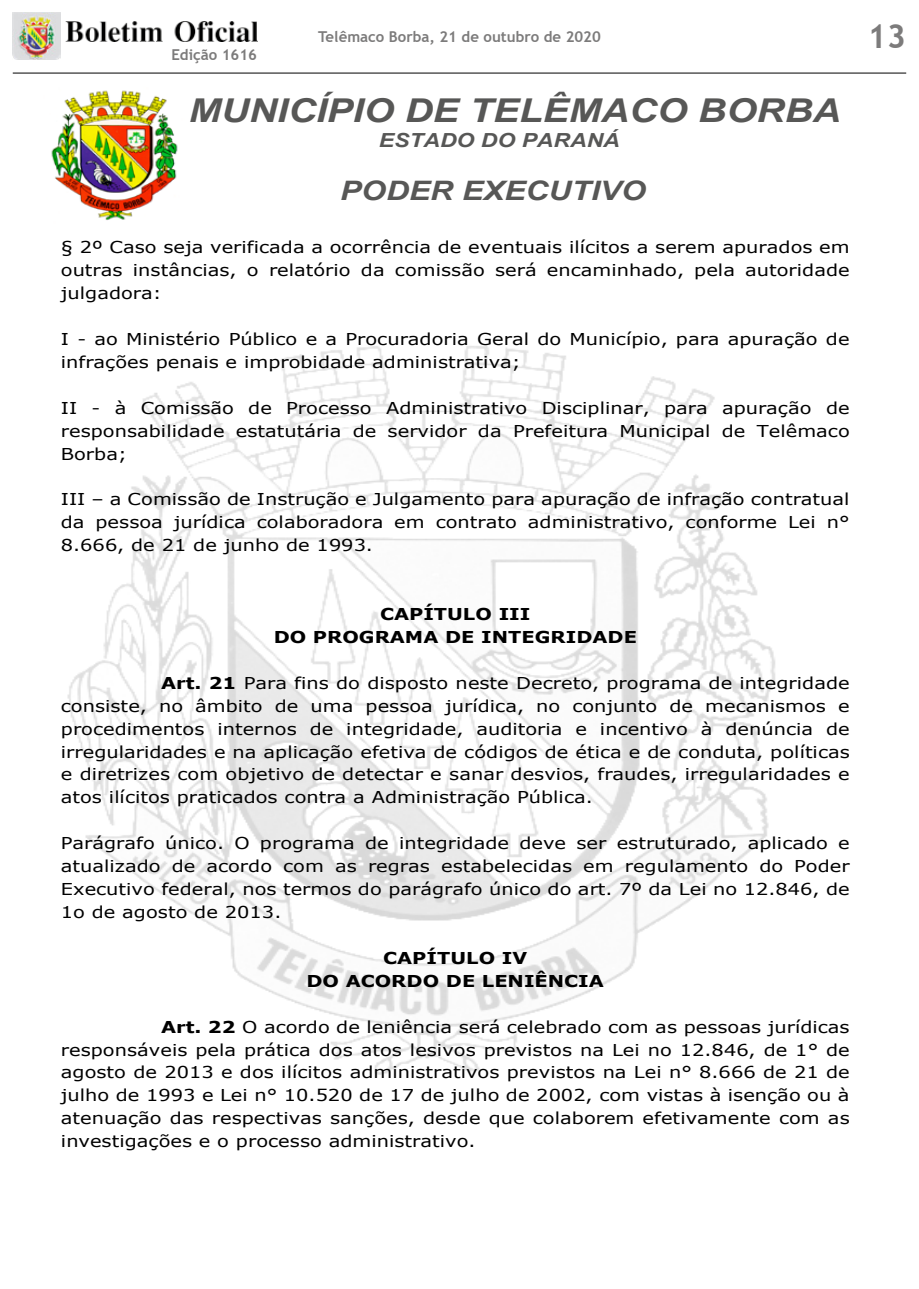
<style>
.page{position:relative;width:919px;height:1289px;background:#fff}
.page>*{position:absolute;margin:0;border:0;box-sizing:border-box;transform-origin:0 0}
.t1{font:700 33px "Trebuchet MS";color:#7c7b7b}
.t2{font:italic 700 32.85px "Arial";color:#575756;scale:1.18 1}
.t3{font:italic 700 26.85px "Arial";color:#575756;scale:1.18 1}
.t4{font:italic 700 19.35px "Arial";color:#575756;scale:1.18 1}
.t5{font:16.35px/23px "Verdana";color:#000;text-align:justify;scale:1.18 1}
.t6{font:700 16.35px/23px "Verdana";color:#000;text-align:center;scale:1.18 1}
.t7{font:700 15px "Trebuchet MS";color:#7c7b7b}
.s1{font-weight:700}
</style>
<div class="page">
<img style="left:13px;top:13px;width:47px;height:47px">
<img style="left:66px;top:21px;width:191px;height:21px">
<hr style="left:13px;top:73px;width:893px;height:1px;background:#000">
<img style="left:51px;top:90px;width:127px;height:131px">
<img style="left:67px;top:346px;width:708px;height:729px">
<p class="t7" style="left:318px;top:27px;width:284px">Telêmaco Borba, 21 de outubro de 2020</p>
<h1 class="t1" style="left:867px;top:16px;width:40px">13</h1>
<p class="t7" style="left:171px;top:45px;width:87px">Edição 1616</p>
<h2 class="t2" style="left:189px;top:88px;width:554px">MUNICÍPIO DE TELÊMACO BORBA</h2>
<p class="t4" style="left:378px;top:127px;width:206px">ESTADO DO PARANÁ</p>
<h3 class="t3" style="left:340px;top:173px;width:260px">PODER EXECUTIVO</h3>
<p class="t5" style="left:61px;top:236px;width:670px">§ 2º Caso seja verificada a ocorrência de eventuais ilícitos a serem apurados em outras instâncias, o relatório da comissão será encaminhado, pela autoridade julgadora:</p>
<p class="t5" style="left:61px;top:327px;width:670px">I - ao Ministério Público e a Procuradoria Geral do Município, para apuração de infrações penais e improbidade administrativa;</p>
<p class="t5" style="left:61px;top:396px;width:670px">II - à Comissão de Processo Administrativo Disciplinar, para apuração de responsabilidade estatutária de servidor da Prefeitura Municipal de Telêmaco Borba;</p>
<p class="t5" style="left:61px;top:488px;width:670px">III – a Comissão de Instrução e Julgamento para apuração de infração contratual da pessoa jurídica colaboradora em contrato administrativo, conforme Lei n° 8.666, de 21 de junho de 1993.</p>
<p class="t6" style="left:273px;top:602px;width:309px">CAPÍTULO III<br>DO PROGRAMA DE INTEGRIDADE</p>
<p class="t5" style="left:61px;top:671px;width:670px;text-indent:100px"><span class="s1">Art. 21</span> Para fins do disposto neste Decreto, programa de integridade consiste, no âmbito de uma pessoa jurídica, no conjunto de mecanismos e procedimentos internos de integridade, auditoria e incentivo à denúncia de irregularidades e na aplicação efetiva de códigos de ética e de conduta, políticas e diretrizes com objetivo de detectar e sanar desvios, fraudes, irregularidades e atos ilícitos praticados contra a Administração Pública.</p>
<p class="t5" style="left:61px;top:831px;width:670px">Parágrafo único. O programa de integridade deve ser estruturado, aplicado e atualizado de acordo com as regras estabelecidas em regulamento do Poder Executivo federal, nos termos do parágrafo único do art. 7º da Lei no 12.846, de 1o de agosto de 2013.</p>
<p class="t6" style="left:306px;top:946px;width:254px">CAPÍTULO IV<br>DO ACORDO DE LENIÊNCIA</p>
<p class="t5" style="left:61px;top:1014px;width:670px;text-indent:100px"><span class="s1">Art. 22</span> O acordo de leniência será celebrado com as pessoas jurídicas responsáveis pela prática dos atos lesivos previstos na Lei no 12.846, de 1° de agosto de 2013 e dos ilícitos administrativos previstos na Lei n° 8.666 de 21 de julho de 1993 e Lei n° 10.520 de 17 de julho de 2002, com vistas à isenção ou à atenuação das respectivas sanções, desde que colaborem efetivamente com as investigações e o processo administrativo.</p>
</div>
